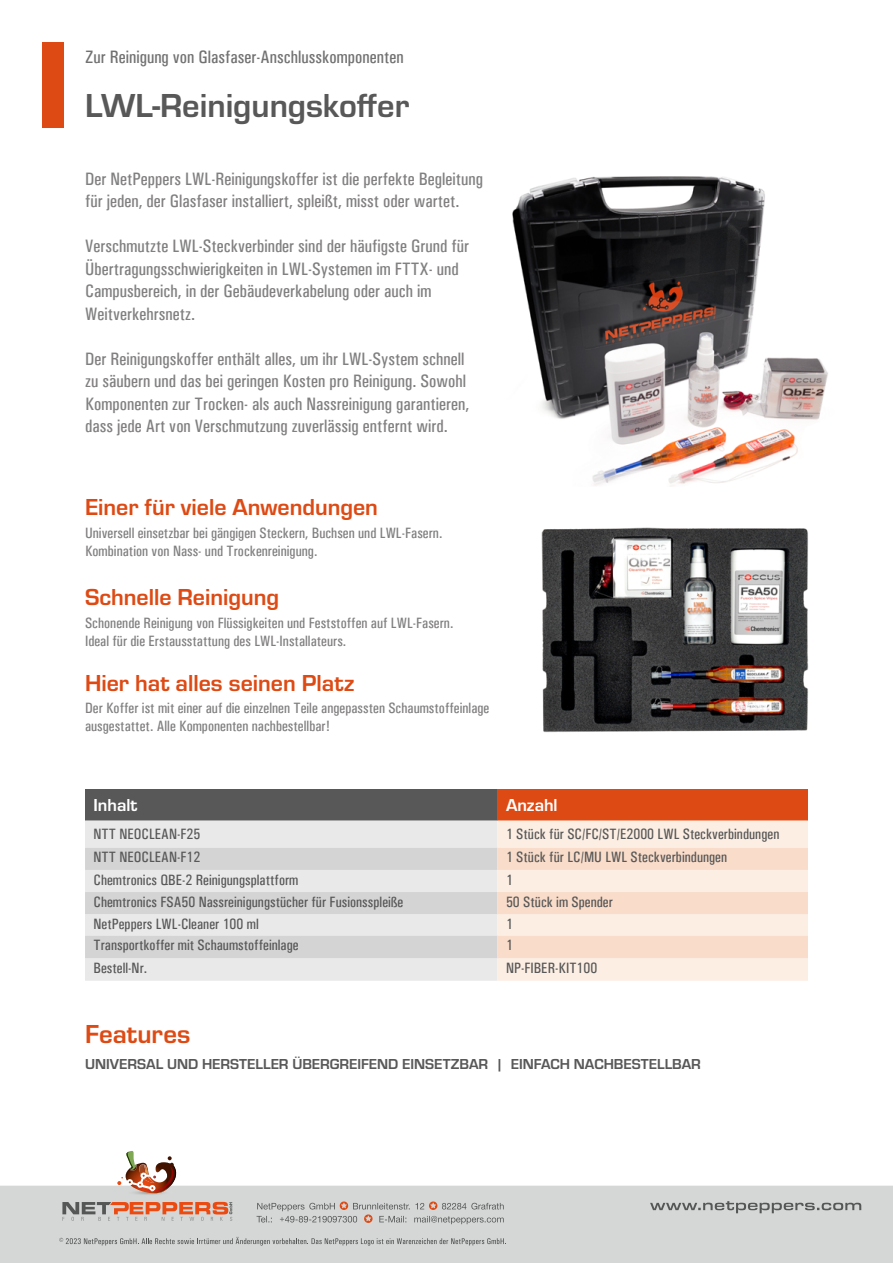
<style>
.page{position:relative;width:893px;height:1263px;background:#fff}
.page>*{position:absolute;margin:0;border:0;box-sizing:border-box;transform-origin:0 0}
.t1{font:700 34.5px "Eurostile";color:#585858}
.t2{font:700 27px "Eurostile";color:#de4a14}
.t3{font:700 24px "Eurostile";color:#de4a14}
.t4{font:18px/22.5px "Univers Condensed";color:#817f7f}
.t5{font:18px "Univers Condensed";color:#727171}
.t6{font:700 18px "Eurostile";color:#fff}
.t7{font:15px/18px "Univers Condensed";color:#817f7f}
.t8{font:15px "Univers Condensed";color:#585858}
.t9{font:700 15px "Eurostile";color:#585858}
</style>
<div class="page">
<div style="left:43px;top:43px;width:21px;height:85px;background:#de4a14"></div>
<img style="left:512px;top:176px;width:316px;height:310px">
<img style="left:541px;top:527px;width:268px;height:206px">
<div style="left:85px;top:788px;width:412px;height:32px;background:#585858"></div>
<div style="left:497px;top:788px;width:311px;height:32px;background:#de4a14"></div>
<div style="left:85px;top:820px;width:412px;height:161px;background:#eae9ea"></div>
<div style="left:497px;top:820px;width:311px;height:161px;background:#fceee3"></div>
<svg style="left:85px;top:848px;width:412px;height:110px;fill:#d5d4d5"></svg>
<svg style="left:497px;top:848px;width:311px;height:110px"></svg>
<div style="left:0;top:1186px;width:893px;height:77px;background:#d5d6d6"></div>
<svg style="left:650px;top:1201px;width:211px;height:12px"></svg>
<svg style="left:257px;top:1201px;width:247px;height:23px"></svg>
<svg style="left:59px;top:1237px;width:447px;height:8px"></svg>
<img style="left:119px;top:1193px;width:58px;height:4px">
<svg style="left:117px;top:1151px;width:63px;height:42px"></svg>
<svg style="left:62px;top:1202px;width:170px;height:19px"></svg>
<p class="t5" style="left:85px;top:47px;width:320px">Zur Reinigung von Glasfaser-Anschlusskomponenten</p>
<h1 class="t1" style="left:85px;top:80px;width:326px">LWL-Reinigungskoffer</h1>
<p class="t4" style="left:85px;top:167px;width:400px">Der NetPeppers LWL-Reinigungskoffer ist die perfekte Begleitung für jeden, der Glasfaser installiert, spleißt, misst oder wartet.</p>
<p class="t4" style="left:85px;top:235px;width:386px">Verschmutzte LWL-Steckverbinder sind der häufigste Grund für Übertragungsschwierigkeiten in LWL-Systemen im FTTX- und Campusbereich, in der Gebäudeverkabelung oder auch im Weitverkehrsnetz.</p>
<p class="t4" style="left:85px;top:347px;width:386px">Der Reinigungskoffer enthält alles, um ihr LWL-System schnell zu säubern und das bei geringen Kosten pro Reinigung. Sowohl Komponenten zur Trocken- als auch Nassreinigung garantieren, dass jede Art von Verschmutzung zuverlässig entfernt wird.</p>
<h3 class="t3" style="left:85px;top:490px;width:294px">Einer für viele Anwendungen</h3>
<p class="t7" style="left:85px;top:524px;width:359px">Universell einsetzbar bei gängigen Steckern, Buchsen und LWL-Fasern.<br>Kombination von Nass- und Trockenreinigung.</p>
<h3 class="t3" style="left:85px;top:580px;width:196px">Schnelle Reinigung</h3>
<p class="t7" style="left:85px;top:614px;width:370px">Schonende Reinigung von Flüssigkeiten und Feststoffen auf LWL-Fasern.<br>Ideal für die Erstausstattung des LWL-Installateurs.</p>
<h3 class="t3" style="left:85px;top:666px;width:271px">Hier hat alles seinen Platz</h3>
<p class="t7" style="left:85px;top:699px;width:406px">Der Koffer ist mit einer auf die einzelnen Teile angepassten Schaumstoffeinlage ausgestattet. Alle Komponenten nachbestellbar!</p>
<p class="t6" style="left:94px;top:792px;width:45px">Inhalt</p>
<p class="t6" style="left:506px;top:792px;width:53px">Anzahl</p>
<p class="t8" style="left:94px;top:825px;width:108px">NTT NEOCLEAN-F25</p>
<p class="t8" style="left:506px;top:825px;width:275px">1 Stück für SC/FC/ST/E2000 LWL Steckverbindungen</p>
<p class="t8" style="left:94px;top:848px;width:108px">NTT NEOCLEAN-F12</p>
<p class="t8" style="left:506px;top:848px;width:223px">1 Stück für LC/MU LWL Steckverbindungen</p>
<p class="t8" style="left:94px;top:870px;width:206px">Chemtronics QBE-2 Reinigungsplattform</p>
<p class="t8" style="left:506px;top:870px;width:8px">1</p>
<p class="t8" style="left:94px;top:893px;width:311px">Chemtronics FSA50 Nassreinigungstücher für Fusionsspleiße</p>
<p class="t8" style="left:506px;top:893px;width:108px">50 Stück im Spender</p>
<p class="t8" style="left:94px;top:915px;width:167px">NetPeppers LWL-Cleaner 100 ml</p>
<p class="t8" style="left:506px;top:915px;width:8px">1</p>
<p class="t8" style="left:94px;top:936px;width:207px">Transportkoffer mit Schaumstoffeinlage</p>
<p class="t8" style="left:506px;top:936px;width:8px">1</p>
<p class="t8" style="left:94px;top:959px;width:55px">Bestell-Nr.</p>
<p class="t8" style="left:506px;top:959px;width:93px">NP-FIBER-KIT100</p>
<h2 class="t2" style="left:85px;top:1014px;width:107px">Features</h2>
<p class="t9" style="left:85px;top:1053px;width:617px">UNIVERSAL UND HERSTELLER ÜBERGREIFEND EINSETZBAR | EINFACH NACHBESTELLBAR</p>
</div>
